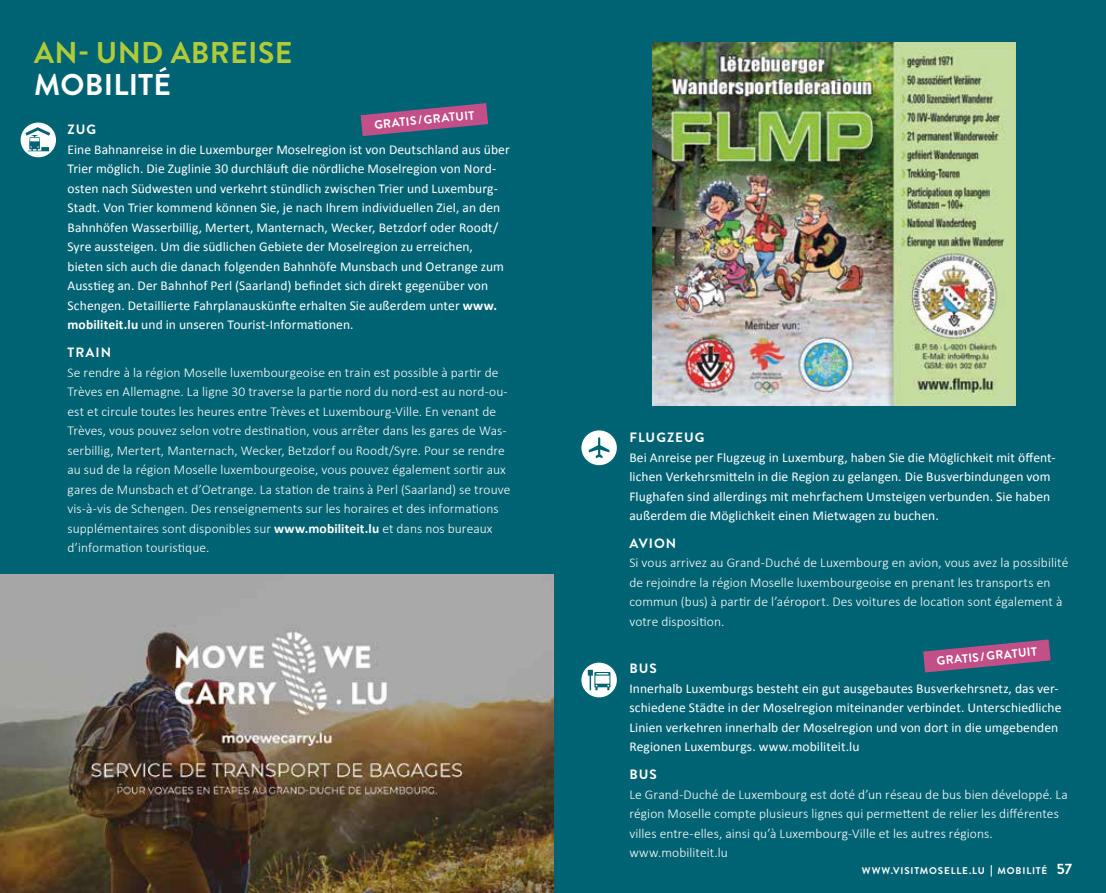
<style>
.page{position:relative;width:1106px;height:893px;background:#006374}
.page>*{position:absolute;margin:0;border:0;box-sizing:border-box;transform-origin:0 0}
.t1{font:700 30px "Brandon Grotesque";letter-spacing:.015em;color:#afcb37}
.t2{font:700 30px "Brandon Grotesque";letter-spacing:.005em;color:#fff}
.t3{font:13.5px/19.5px "Calibri";letter-spacing:.005em;color:#fff}
.t4{font:300 13.5px/19.5px "Calibri";letter-spacing:.005em;color:#fff}
.t5{font:700 13.5px "Brandon Grotesque";letter-spacing:.075em;color:#fff}
.t6{font:700 12px "Brandon Grotesque";color:#fff}
.t7{font:700 9.75px "Brandon Grotesque";letter-spacing:.085em;color:#fff}
.s1{font-weight:700}
.s2{font-size:15px}
</style>
<div class="page">
<svg style="left:361px;top:103px;width:127px;height:33px"></svg>
<img style="left:0;top:575px;width:553px;height:318px">
<svg style="left:923px;top:639px;width:127px;height:33px"></svg>
<div style="left:581px;top:430px;width:36px;height:35px;background:#fff;border-radius:50%"></div>
<svg style="left:589px;top:437px;width:20px;height:21px"></svg>
<div style="left:581px;top:663px;width:36px;height:34px;background:#fff;border-radius:50%"></div>
<svg style="left:588px;top:670px;width:22px;height:20px"></svg>
<div style="left:21px;top:123px;width:35px;height:34px;background:#fff;border-radius:50%"></div>
<svg style="left:25px;top:127px;width:25px;height:24px"></svg>
<img style="left:652px;top:43px;width:363px;height:362px">
<svg style="left:990px;top:865px;width:1px;height:12px"></svg>
<h1 class="t1" style="left:34px;top:32px;width:259px">AN- UND ABREISE</h1>
<h1 class="t2" style="left:34px;top:63px;width:138px">MOBILITÉ</h1>
<p class="t5" style="left:68px;top:120px;width:30px">ZUG</p>
<p class="t3" style="left:67px;top:139px;width:444px">Eine Bahnanreise in die Luxemburger Moselregion ist von Deutschland aus über Trier möglich. Die Zuglinie 30 durchläuft die nördliche Moselregion von Nord&shy;osten nach Südwesten und verkehrt stündlich zwischen Trier und Luxemburg-Stadt. Von Trier kommend können Sie, je nach Ihrem individuellen Ziel, an den Bahnhöfen Wasserbillig, Mertert, Manternach, Wecker, Betzdorf oder Roodt/ Syre aussteigen. Um die südlichen Gebiete der Moselregion zu erreichen, bieten sich auch die danach folgenden Bahnhöfe Munsbach und Oetrange zum Ausstieg an. Der Bahnhof Perl (Saarland) befindet sich direkt gegenüber von Schengen. Detaillierte Fahrplanauskünfte erhalten Sie außerdem unter <span class="s1">www. mobiliteit.lu</span> und in unseren Tourist-Informationen.</p>
<p class="t5" style="left:68px;top:343px;width:45px">TRAIN</p>
<p class="t4" style="left:68px;top:362px;width:444px">Se rendre à la région Moselle luxembourgeoise en train est possible à partir de Trèves en Allemagne. La ligne 30 traverse la partie nord du nord-est au nord-ou&shy;est et circule toutes les heures entre Trèves et Luxembourg-Ville. En venant de Trèves, vous pouvez selon votre destination, vous arrêter dans les gares de Was&shy;serbillig, Mertert, Manternach, Wecker, Betzdorf ou Roodt/Syre. Pour se rendre au sud de la région Moselle luxembourgeoise, vous pouvez également sortir aux gares de Munsbach et d’Oetrange. La station de trains à Perl (Saarland) se trouve vis-à-vis de Schengen. Des renseignements sur les horaires et des informations supplémentaires sont disponibles sur <span class="s1">www.mobiliteit.lu</span> et dans nos bureaux d’information touristique.</p>
<p class="t6" style="left:373px;top:117px;width:102px;rotate:-6deg">GRATIS/GRATUIT</p>
<p class="t5" style="left:629px;top:428px;width:77px">FLUGZEUG</p>
<p class="t3" style="left:629px;top:447px;width:428px">Bei Anreise per Flugzeug in Luxemburg, haben Sie die Möglichkeit mit öffent&shy;lichen Verkehrsmitteln in die Region zu gelangen. Die Busverbindungen vom Flughafen sind allerdings mit mehrfachem Umsteigen verbunden. Sie haben außerdem die Möglichkeit einen Mietwagen zu buchen.</p>
<p class="t5" style="left:629px;top:534px;width:48px">AVION</p>
<p class="t4" style="left:629px;top:553px;width:440px">Si vous arrivez au Grand-Duché de Luxembourg en avion, vous avez la possibilité de rejoindre la région Moselle luxembourgeoise en prenant les transports en commun (bus) à partir de l’aéroport. Des voitures de location sont également à votre disposition.</p>
<p class="t5" style="left:629px;top:659px;width:29px">BUS</p>
<p class="t3" style="left:629px;top:679px;width:433px">Innerhalb Luxemburgs besteht ein gut ausgebautes Busverkehrsnetz, das ver&shy;schiedene Städte in der Moselregion miteinander verbindet. Unterschiedliche Linien verkehren innerhalb der Moselregion und von dort in die umgebenden Regionen Luxemburgs. www.mobiliteit.lu</p>
<p class="t5" style="left:629px;top:765px;width:29px">BUS</p>
<p class="t4" style="left:629px;top:784px;width:440px">Le Grand-Duché de Luxembourg est doté d’un réseau de bus bien développé. La région Moselle compte plusieurs lignes qui permettent de relier les différentes villes entre-elles, ainsi qu’à Luxembourg-Ville et les autres régions. www.mobiliteit.lu</p>
<p class="t6" style="left:935px;top:653px;width:102px;rotate:-6deg">GRATIS/GRATUIT</p>
<p class="t7" style="left:862px;top:864px;width:124px">WWW.VISITMOSELLE.LU</p>
<p class="t7" style="left:997px;top:864px;width:76px">MOBILITÉ <span class="s2">57</span></p>
</div>
